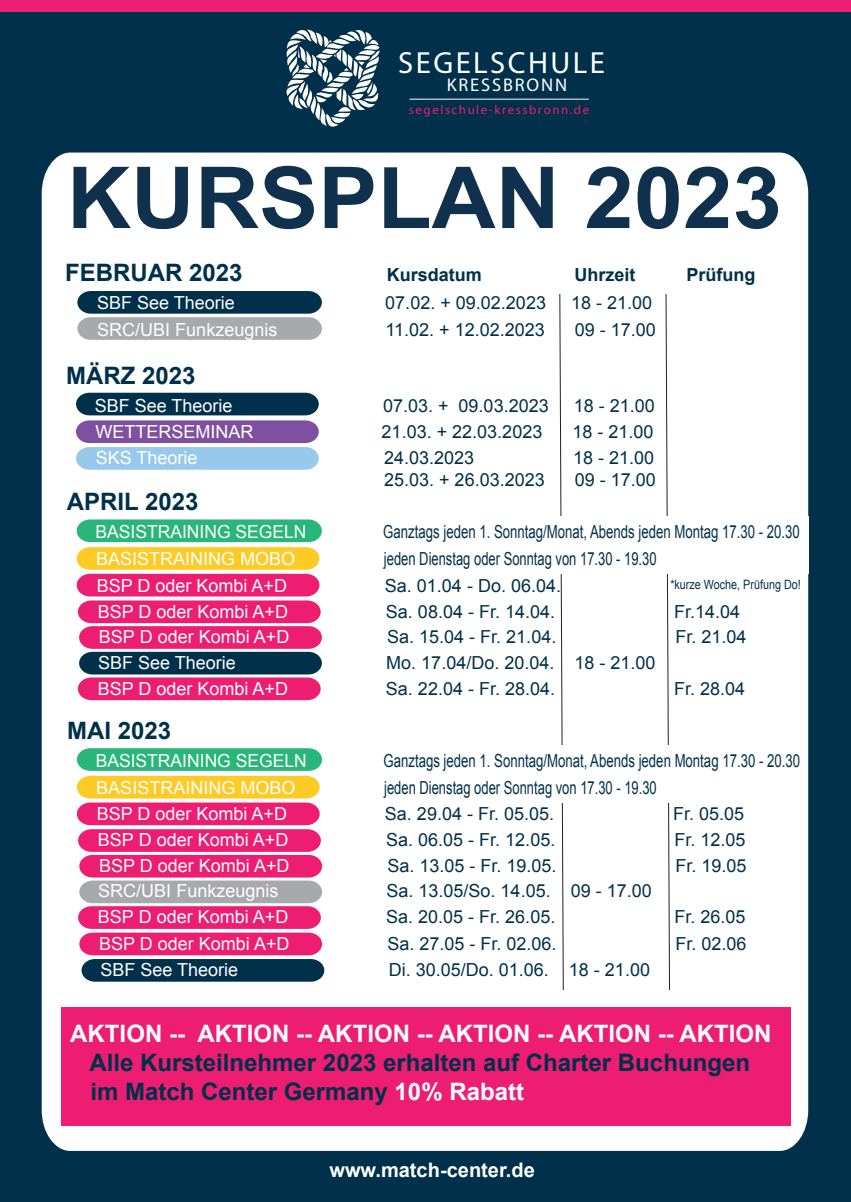
<style>
.page{position:relative;width:851px;height:1202px;background:#fff}
.page>*{position:absolute;margin:0;border:0;box-sizing:border-box;transform-origin:0 0}
.t1{font:700 85.6px "Arial";color:#10314d;scale:1.04 1}
.t2{font:30.6px "Myriad Pro";letter-spacing:.08em;color:#fff}
.t3{font:700 24px/28.8px "Arial";color:#00304a}
.t4{font:700 24px "Arial";color:#fff}
.t5{font:700 20px "Arial";color:#fff}
.t6{font:18.4px "Myriad Pro";letter-spacing:.1em;color:#fff}
.t7{font:18px "Arial";color:#00304a}
.t8{font:18px/26.8px "Arial";color:#fff}
.t9{font:18px/26.6px "Arial";color:#00304a;scale:.73 1}
.t10{font:700 18px "Arial";color:#00304a}
.t11{font:12.8px "Myriad Pro";letter-spacing:.12em;color:#ed1d71}
.t12{font:12.8px "Arial";color:#00304a;scale:.84 1}
.s1{color:#fff}
</style>
<div class="page">
<div style="left:0;top:6px;width:850px;height:1196px;background:#00304a"></div>
<div style="left:42px;top:153px;width:766px;height:998px;background:#fff"></div>
<svg style="left:77px;top:291px;width:245px;height:49px"></svg>
<svg style="left:76px;top:393px;width:243px;height:77px"></svg>
<svg style="left:665px;top:293px;width:6px;height:698px;background:#dad9d9"></svg>
<div style="left:0;top:0;width:850px;height:12px;background:#ed1d71"></div>
<svg style="left:286px;top:29px;width:94px;height:98px"></svg>
<hr style="left:409px;top:99px;width:179px;height:1px;background:#fff">
<svg style="left:558px;top:293px;width:6px;height:698px;background:#dad9d9"></svg>
<svg style="left:77px;top:519px;width:245px;height:181px;background:#bd6979"></svg>
<svg style="left:77px;top:748px;width:247px;height:234px;background:#c26f83"></svg>
<div style="left:372px;top:517px;width:436px;height:57px;background:#fff"></div>
<div style="left:369px;top:745px;width:436px;height:57px;background:#fff"></div>
<div style="left:369px;top:991px;width:436px;height:57px;background:#fff"></div>
<div style="left:61px;top:1008px;width:729px;height:118px;background:#ed1d71"></div>
<h2 class="t2" style="left:398px;top:43px;width:208px">SEGELSCHULE</h2>
<p class="t6" style="left:446px;top:73px;width:122px">KRESSBRONN</p>
<p class="t11" style="left:409px;top:102px;width:182px">segelschule-kressbronn.de</p>
<h1 class="t1" style="left:67px;top:142px;width:689px">KURSPLAN 2023</h1>
<h3 class="t3" style="left:65px;top:259px;width:179px">FEBRUAR 2023</h3>
<p class="t10" style="left:386px;top:263px;width:97px">Kursdatum</p>
<p class="t10" style="left:574px;top:263px;width:63px">Uhrzeit</p>
<p class="t10" style="left:686px;top:263px;width:70px">Prüfung</p>
<p class="t8" style="left:97px;top:290px;width:139px">SBF See Theorie</p>
<p class="t7" style="left:385px;top:291px;width:162px">07.02. + 09.02.2023</p>
<p class="t7" style="left:571px;top:291px;width:83px">18 - 21.00</p>
<p class="t8" style="left:97px;top:316px;width:182px">SRC/UBI Funkzeugnis</p>
<p class="t7" style="left:385px;top:318px;width:161px">11.02. + 12.02.2023</p>
<p class="t7" style="left:574px;top:318px;width:83px">09 - 17.00</p>
<h3 class="t3" style="left:66px;top:362px;width:131px">MÄRZ 2023</h3>
<p class="t8" style="left:95px;top:392px;width:139px">SBF See Theorie</p>
<p class="t7" style="left:383px;top:393px;width:167px">07.03. + 09.03.2023</p>
<p class="t7" style="left:573px;top:393px;width:83px">18 - 21.00</p>
<p class="t8" style="left:95px;top:419px;width:160px">WETTERSEMINAR</p>
<p class="t7" style="left:381px;top:420px;width:162px">21.03. + 22.03.2023</p>
<p class="t7" style="left:572px;top:420px;width:83px">18 - 21.00</p>
<p class="t8" style="left:96px;top:445px;width:103px">SKS Theorie</p>
<p class="t7" style="left:384px;top:446px;width:92px">24.03.2023</p>
<p class="t7" style="left:573px;top:446px;width:83px">18 - 21.00</p>
<p class="t7" style="left:384px;top:468px;width:162px">25.03. + 26.03.2023</p>
<p class="t7" style="left:574px;top:468px;width:83px">09 - 17.00</p>
<h3 class="t3" style="left:67px;top:488px;width:133px">APRIL 2023</h3>
<p class="t8" style="left:95px;top:519px;width:212px">BASISTRAINING SEGELN<br>BASISTRAINING MOBO<br>BSP D oder Kombi A+D</p>
<p class="t9" style="left:383px;top:519px;width:572px">Ganztags jeden 1. Sonntag/Monat, Abends jeden Montag 17.30 - 20.30 jeden Dienstag oder Sonntag von 17.30 - 19.30</p>
<p class="t7" style="left:385px;top:574px;width:178px">Sa. 01.04 - Do. 06.04.</p>
<p class="t12" style="left:670px;top:576px;width:157px">*kurze Woche, Prüfung Do!</p>
<p class="t8" style="left:98px;top:598px;width:192px">BSP D oder Kombi A+D</p>
<p class="t7" style="left:386px;top:600px;width:171px">Sa. 08.04 - Fr. 14.04.</p>
<p class="t7" style="left:674px;top:600px;width:68px">Fr.14.04</p>
<p class="t8" style="left:99px;top:624px;width:192px">BSP D oder Kombi A+D</p>
<p class="t7" style="left:387px;top:625px;width:171px">Sa. 15.04 - Fr. 21.04.</p>
<p class="t7" style="left:675px;top:625px;width:73px">Fr. 21.04</p>
<p class="t8" style="left:98px;top:649px;width:139px">SBF See Theorie</p>
<p class="t7" style="left:386px;top:651px;width:271px">Mo. 17.04/Do. 20.04. 18 - 21.00</p>
<p class="t8" style="left:98px;top:675px;width:192px">BSP D oder Kombi A+D</p>
<p class="t7" style="left:386px;top:677px;width:171px">Sa. 22.04 - Fr. 28.04.</p>
<p class="t7" style="left:674px;top:677px;width:73px">Fr. 28.04</p>
<h3 class="t3" style="left:67px;top:717px;width:106px">MAI 2023</h3>
<p class="t8" style="left:96px;top:748px;width:212px">BASISTRAINING SEGELN<br>BASISTRAINING MOBO<br>BSP D oder Kombi A+D</p>
<p class="t9" style="left:383px;top:748px;width:572px">Ganztags jeden 1. Sonntag/Monat, Abends jeden Montag 17.30 - 20.30 jeden Dienstag oder Sonntag von 17.30 - 19.30</p>
<p class="t7" style="left:385px;top:802px;width:171px">Sa. 29.04 - Fr. 05.05.</p>
<p class="t7" style="left:673px;top:802px;width:73px">Fr. 05.05</p>
<p class="t8" style="left:98px;top:827px;width:192px">BSP D oder Kombi A+D</p>
<p class="t7" style="left:386px;top:828px;width:171px">Sa. 06.05 - Fr. 12.05.</p>
<p class="t7" style="left:674px;top:828px;width:73px">Fr. 12.05</p>
<p class="t8" style="left:99px;top:853px;width:192px">BSP D oder Kombi A+D</p>
<p class="t7" style="left:387px;top:854px;width:171px">Sa. 13.05 - Fr. 19.05.</p>
<p class="t7" style="left:675px;top:854px;width:73px">Fr. 19.05</p>
<p class="t8" style="left:98px;top:878px;width:182px">SRC/UBI Funkzeugnis</p>
<p class="t7" style="left:386px;top:879px;width:267px">Sa. 13.05/So. 14.05. 09 - 17.00</p>
<p class="t8" style="left:98px;top:904px;width:192px">BSP D oder Kombi A+D</p>
<p class="t7" style="left:386px;top:905px;width:171px">Sa. 20.05 - Fr. 26.05.</p>
<p class="t7" style="left:674px;top:905px;width:73px">Fr. 26.05</p>
<p class="t8" style="left:100px;top:956px;width:139px">SBF See Theorie</p>
<p class="t7" style="left:388px;top:958px;width:263px">Di. 30.05/Do. 01.06. 18 - 21.00</p>
<p class="t8" style="left:99px;top:930px;width:192px">BSP D oder Kombi A+D</p>
<p class="t7" style="left:387px;top:932px;width:171px">Sa. 27.05 - Fr. 02.06.</p>
<p class="t7" style="left:675px;top:932px;width:73px">Fr. 02.06</p>
<h3 class="t4" style="left:70px;top:1018px;width:702px">AKTION -- AKTION -- AKTION -- AKTION -- AKTION -- AKTION</h3>
<h3 class="t3" style="left:89px;top:1049px;width:662px">Alle Kursteilnehmer 2023 erhalten auf Charter Buchungen im Match Center Germany <span class="s1">10% Rabatt</span></h3>
<p class="t5" style="left:329px;top:1157px;width:207px">www.match-center.de</p>
</div>
